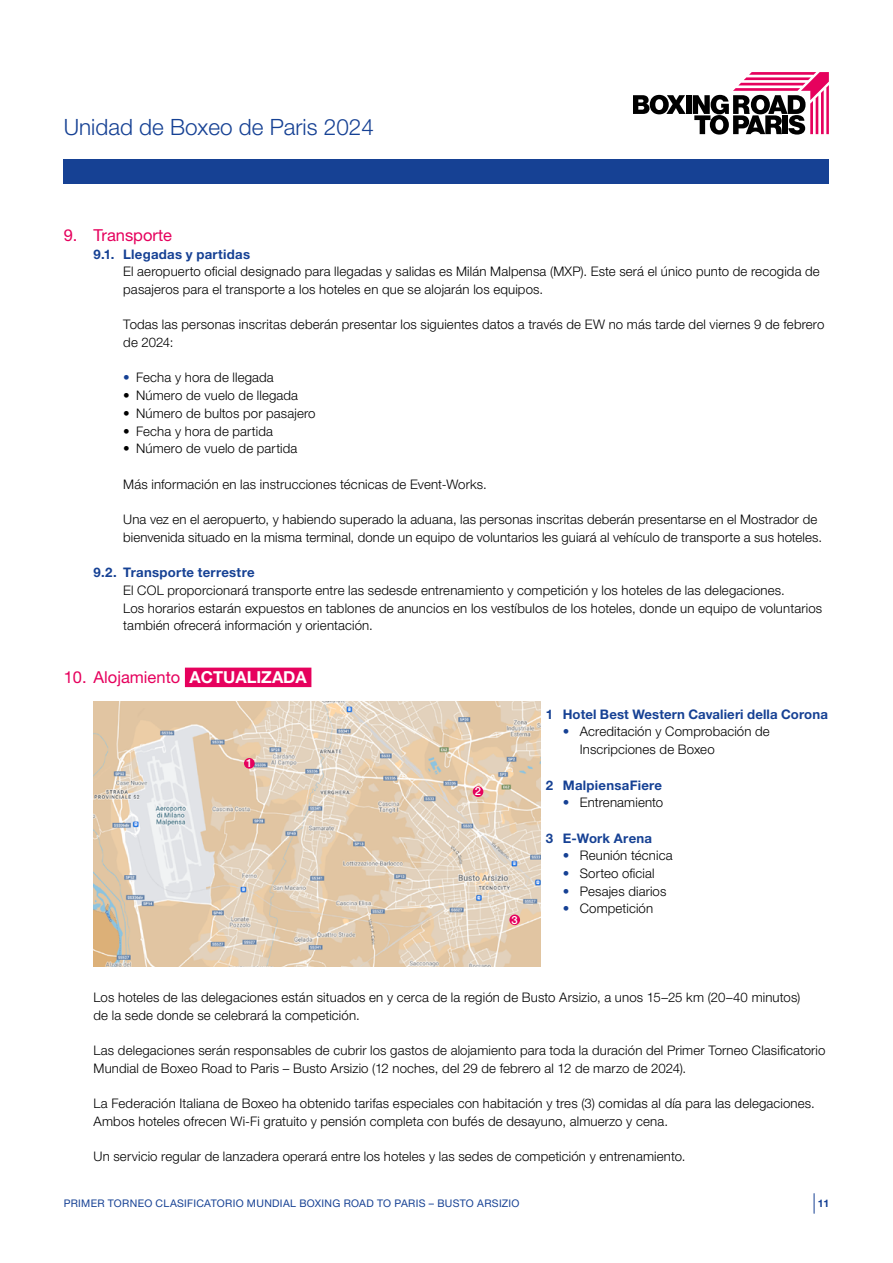
<style>
.page{position:relative;width:893px;height:1263px;background:#fff}
.page>*{position:absolute;margin:0;border:0;box-sizing:border-box;transform-origin:0 0}
.t1{font:300 22.5px "Helvetica Neue LT Pro";color:#164194}
.t2{font:16.5px "Helvetica Neue LT Pro";color:#e6015d}
.t3{font:300 13.2px/17.7px "Helvetica Neue LT Pro";letter-spacing:.01em;color:#000}
.t4{font:700 13.2px "Helvetica Neue LT Pro";letter-spacing:.02em;color:#164194}
.t5{font:500 11.25px "Helvetica Neue LT Pro";color:#fff}
.t6{font:10.5px "Helvetica Neue LT Pro";letter-spacing:.03em;color:#164194}
.t7{font:700 10.5px "Helvetica Neue LT Pro";color:#164194}
.s1{color:#164194}
.s2{font-weight:700;color:#fff}
</style>
<div class="page">
<svg style="left:633px;top:95px;width:53px;height:19px"></svg>
<div style="left:686px;top:95px;width:5px;height:19px;background:#000"></div>
<svg style="left:693px;top:72px;width:136px;height:63px"></svg>
<div style="left:64px;top:159px;width:765px;height:25px;background:#164194"></div>
<svg style="left:814px;top:1193px;width:1px;height:20px"></svg>
<div style="left:185px;top:668px;width:126px;height:19px;background:#e6015d"></div>
<img style="left:94px;top:701px;width:446px;height:265px">
<div style="left:244px;top:758px;width:11px;height:11px;background:#e6015d;border-radius:50%"></div>
<div style="left:509px;top:914px;width:11px;height:11px;background:#e6015d;border-radius:50%"></div>
<div style="left:473px;top:786px;width:10px;height:11px;background:#e6015d;border-radius:50%"></div>
<h1 class="t1" style="left:64px;top:113px;width:312px">Unidad de Boxeo de Paris 2024</h1>
<p class="t2" style="left:64px;top:225px;width:110px">9. Transporte</p>
<p class="t4" style="left:94px;top:245px;width:158px">9.1. Llegadas y partidas</p>
<p class="t3" style="left:123px;top:262px;width:698px">El aeropuerto oficial designado para llegadas y salidas es Milán Malpensa (MXP). Este será el único punto de recogida de pasajeros para el transporte a los hoteles en que se alojarán los equipos.</p>
<p class="t3" style="left:123px;top:315px;width:703px">Todas las personas inscritas deberán presentar los siguientes datos a través de EW no más tarde del viernes 9 de febrero de 2024:</p>
<p class="t3" style="left:123px;top:369px;width:152px"><span class="s1">•</span> Fecha y hora de llegada</p>
<p class="t3" style="left:123px;top:386px;width:176px">• Número de vuelo de llegada</p>
<p class="t3" style="left:123px;top:404px;width:194px">• Número de bultos por pasajero</p>
<p class="t3" style="left:123px;top:422px;width:151px">• Fecha y hora de partida</p>
<p class="t3" style="left:123px;top:439px;width:176px">• Número de vuelo de partida</p>
<p class="t3" style="left:123px;top:475px;width:365px">Más información en las instrucciones técnicas de Event-Works.</p>
<p class="t3" style="left:123px;top:510px;width:700px">Una vez en el aeropuerto, y habiendo superado la aduana, las personas inscritas deberán presentarse en el Mostrador de bienvenida situado en la misma terminal, donde un equipo de voluntarios les guiará al vehículo de transporte a sus hoteles.</p>
<p class="t4" style="left:94px;top:564px;width:163px">9.2. Transporte terrestre</p>
<p class="t3" style="left:123px;top:581px;width:700px">El COL proporcionará transporte entre las sedesde entrenamiento y competición y los hoteles de las delegaciones.<br>Los horarios estarán expuestos en tablones de anuncios en los vestíbulos de los hoteles, donde un equipo de voluntarios también ofrecerá información y orientación.</p>
<p class="t2" style="left:64px;top:667px;width:245px">10. Alojamiento <span class="s2">ACTUALIZADA</span></p>
<p class="t5" style="left:246px;top:756px;width:8px">1</p>
<p class="t5" style="left:475px;top:785px;width:8px">2</p>
<p class="t5" style="left:511px;top:913px;width:8px">3</p>
<p class="t4" style="left:546px;top:706px;width:284px">1 Hotel Best Western Cavalieri della Corona</p>
<p class="t3" style="left:580px;top:723px;width:192px;text-indent:-17px"><span class="s1">•</span> Acreditación y Comprobación de<br>Inscripciones de Boxeo</p>
<p class="t4" style="left:546px;top:776px;width:118px">2 MalpiensaFiere</p>
<p class="t3" style="left:563px;top:793px;width:102px"><span class="s1">•</span> Entrenamiento</p>
<p class="t4" style="left:546px;top:830px;width:108px">3 E-Work Arena</p>
<p class="t3" style="left:563px;top:846px;width:111px"><span class="s1">•</span> Reunión técnica</p>
<p class="t3" style="left:563px;top:864px;width:93px"><span class="s1">•</span> Sorteo oficial</p>
<p class="t3" style="left:563px;top:882px;width:105px"><span class="s1">•</span> Pesajes diarios</p>
<p class="t3" style="left:563px;top:900px;width:92px"><span class="s1">•</span> Competición</p>
<p class="t3" style="left:94px;top:988px;width:708px">Los hoteles de las delegaciones están situados en y cerca de la región de Busto Arsizio, a unos 15–25 km (20–40 minutos) de la sede donde se celebrará la competición.</p>
<p class="t3" style="left:94px;top:1041px;width:733px">Las delegaciones serán responsables de cubrir los gastos de alojamiento para toda la duración del Primer Torneo Clasificatorio<br>Mundial de Boxeo Road to Paris – Busto Arsizio (12 noches, del 29 de febrero al 12 de marzo de 2024).</p>
<p class="t3" style="left:94px;top:1094px;width:723px">La Federación Italiana de Boxeo ha obtenido tarifas especiales con habitación y tres (3) comidas al día para las delegaciones.<br>Ambos hoteles ofrecen Wi-Fi gratuito y pensión completa con bufés de desayuno, almuerzo y cena.</p>
<p class="t3" style="left:94px;top:1147px;width:593px">Un servicio regular de lanzadera operará entre los hoteles y las sedes de competición y entrenamiento.</p>
<p class="t6" style="left:64px;top:1196px;width:457px">PRIMER TORNEO CLASIFICATORIO MUNDIAL BOXING ROAD TO PARIS – BUSTO ARSIZIO</p>
<p class="t7" style="left:818px;top:1196px;width:13px">11</p>
</div>
